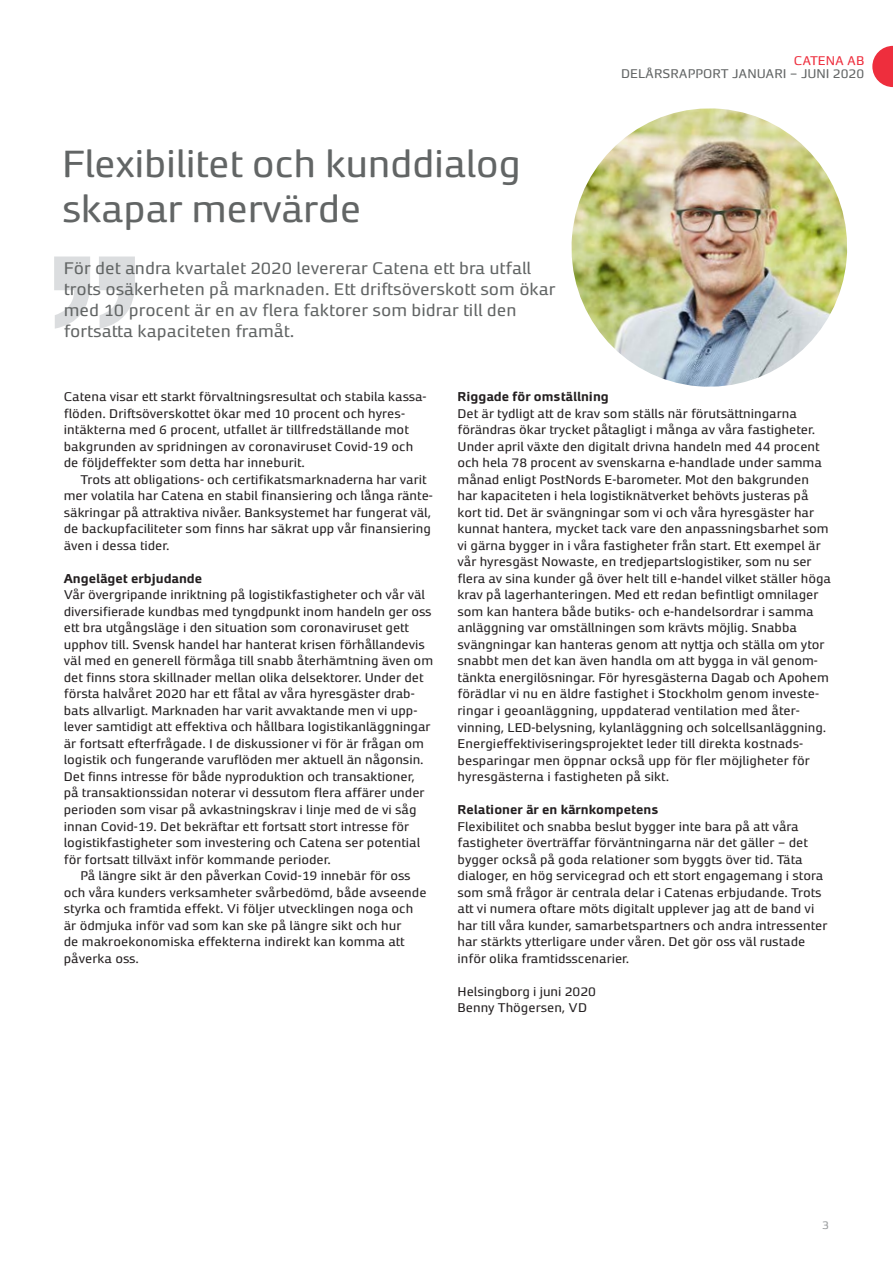
<style>
.page{position:relative;width:893px;height:1263px;background:#fff}
.page>*{position:absolute;margin:0;border:0;box-sizing:border-box;transform-origin:0 0}
.Huvudrubrik{font:40.5px "Hall";letter-spacing:-.01em;color:#626565}
.Ingress{font:18px "Hall";color:#626565}
.Brödtext{font:13.5px/16.5px "Hall";color:#231f20}
.Brödtext-2{font:700 13.5px "Hall";color:#231f20}
.t1{font:13.5px "Hall";color:#626565}
.t2{font:13.5px "Hall";color:#ee2e3d}
.t3{font:12px "Hall";color:#999c9e}
</style>
<div class="page">
<svg style="left:872px;top:46px;width:21px;height:41px"></svg>
<svg style="left:54px;top:256px;width:36px;height:73px"></svg>
<svg style="left:99px;top:256px;width:36px;height:73px"></svg>
<img style="left:571px;top:108px;width:277px;height:279px">
<p class="t2" style="left:794px;top:53px;width:72px">CATENA AB</p>
<p class="Huvudrubrik" style="left:62px;top:142px;width:460px">Flexibilitet och kunddialog</p>
<p class="Huvudrubrik" style="left:62px;top:187px;width:301px">skapar mervärde</p>
<p class="Ingress" style="left:64px;top:258px;width:469px">För det andra kvartalet 2020 levererar Catena ett bra utfall</p>
<p class="Ingress" style="left:64px;top:279px;width:493px">trots osäkerheten på marknaden. Ett driftsöverskott som ökar</p>
<p class="Ingress" style="left:64px;top:300px;width:454px">med 10 procent är en av flera faktorer som bidrar till den</p>
<p class="Ingress" style="left:64px;top:321px;width:232px">fortsatta kapaciteten framåt.</p>
<p class="t1" style="left:621px;top:67px;width:244px">DELÅRSRAPPORT JANUARI – JUNI 2020</p>
<p class="Brödtext" style="left:64px;top:389px;width:364px">Catena visar ett starkt förvaltningsresultat och stabila kassa&shy;flöden. Driftsöverskottet ökar med 10 procent och hyres&shy;intäkterna med 6 procent, utfallet är tillfredställande mot bakgrunden av spridningen av coronaviruset Covid-19 och de följdeffekter som detta har inneburit.</p>
<p class="Brödtext" style="left:64px;top:471px;width:371px;text-indent:17px">Trots att obligations- och certifikatsmarknaderna har varit mer volatila har Catena en stabil finansiering och långa ränte&shy;säkringar på attraktiva nivåer. Banksystemet har fungerat väl, de backupfaciliteter som finns har säkrat upp vår finansiering även i dessa tider.</p>
<p class="Brödtext-2" style="left:64px;top:571px;width:140px">Angeläget erbjudande</p>
<p class="Brödtext" style="left:64px;top:587px;width:371px">Vår övergripande inriktning på logistikfastigheter och vår väl diversifierade kundbas med tyngdpunkt inom handeln ger oss ett bra utgångsläge i den situation som coronaviruset gett upphov till. Svensk handel har hanterat krisen förhållandevis väl med en generell förmåga till snabb återhämtning även om det finns stora skillnader mellan olika delsektorer. Under det första halvåret 2020 har ett fåtal av våra hyresgäster drab&shy;bats allvarligt. Marknaden har varit avvaktande men vi upp&shy;lever samtidigt att effektiva och hållbara logistikanläggningar är fortsatt efterfrågade. I de diskussioner vi för är frågan om logistik och fungerande varuflöden mer aktuell än någonsin.<br>Det finns intresse för både nyproduktion och transaktioner, på transaktionssidan noterar vi dessutom flera affärer under perioden som visar på avkastningskrav i linje med de vi såg innan Covid-19. Det bekräftar ett fortsatt stort intresse för logistikfastigheter som investering och Catena ser potential för fortsatt tillväxt inför kommande perioder.</p>
<p class="Brödtext" style="left:64px;top:867px;width:364px;text-indent:17px">På längre sikt är den påverkan Covid-19 innebär för oss och våra kunders verksamheter svårbedömd, både avseende styrka och framtida effekt. Vi följer utvecklingen noga och är ödmjuka inför vad som kan ske på längre sikt och hur<br>de makroekonomiska effekterna indirekt kan komma att påverka oss.</p>
<p class="Brödtext-2" style="left:458px;top:390px;width:153px">Riggade för omställning</p>
<p class="Brödtext" style="left:458px;top:405px;width:375px">Det är tydligt att de krav som ställs när förutsättningarna förändras ökar trycket påtagligt i många av våra fastigheter.<br>Under april växte den digitalt drivna handeln med 44 procent och hela 78 procent av svenskarna e-handlade under samma månad enligt PostNords E-barometer. Mot den bakgrunden har kapaciteten i hela logistiknätverket behövts justeras på kort tid. Det är svängningar som vi och våra hyresgäster har kunnat hantera, mycket tack vare den anpassningsbarhet som vi gärna bygger in i våra fastigheter från start. Ett exempel är vår hyresgäst Nowaste, en tredjepartslogistiker, som nu ser flera av sina kunder gå över helt till e-handel vilket ställer höga krav på lagerhanteringen. Med ett redan befintligt omnilager som kan hantera både butiks- och e-handelsordrar i samma anläggning var omställningen som krävts möjlig. Snabba svängningar kan hanteras genom att nyttja och ställa om ytor snabbt men det kan även handla om att bygga in väl genom&shy;tänkta energilösningar. För hyresgästerna Dagab och Apohem förädlar vi nu en äldre fastighet i Stockholm genom investe&shy;ringar i geoanläggning, uppdaterad ventilation med åter&shy;vinning, LED-belysning, kylanläggning och solcellsanläggning.<br>Energieffektiviseringsprojektet leder till direkta kostnads&shy;besparingar men öppnar också upp för fler möjligheter för hyresgästerna i fastigheten på sikt.</p>
<p class="Brödtext-2" style="left:458px;top:802px;width:203px">Relationer är en kärnkompetens</p>
<p class="Brödtext" style="left:458px;top:818px;width:371px">Flexibilitet och snabba beslut bygger inte bara på att våra fastigheter överträffar förväntningarna när det gäller – det bygger också på goda relationer som byggts över tid. Täta dialoger, en hög servicegrad och ett stort engagemang i stora som små frågor är centrala delar i Catenas erbjudande. Trots att vi numera oftare möts digitalt upplever jag att de band vi har till våra kunder, samarbetspartners och andra intressenter har stärkts ytterligare under våren. Det gör oss väl rustade inför olika framtidsscenarier.</p>
<p class="Brödtext" style="left:458px;top:983px;width:140px">Helsingborg i juni 2020</p>
<p class="Brödtext" style="left:458px;top:999px;width:131px">Benny Thögersen, VD</p>
<p class="t3" style="left:822px;top:1218px;width:8px">3</p>
</div>
